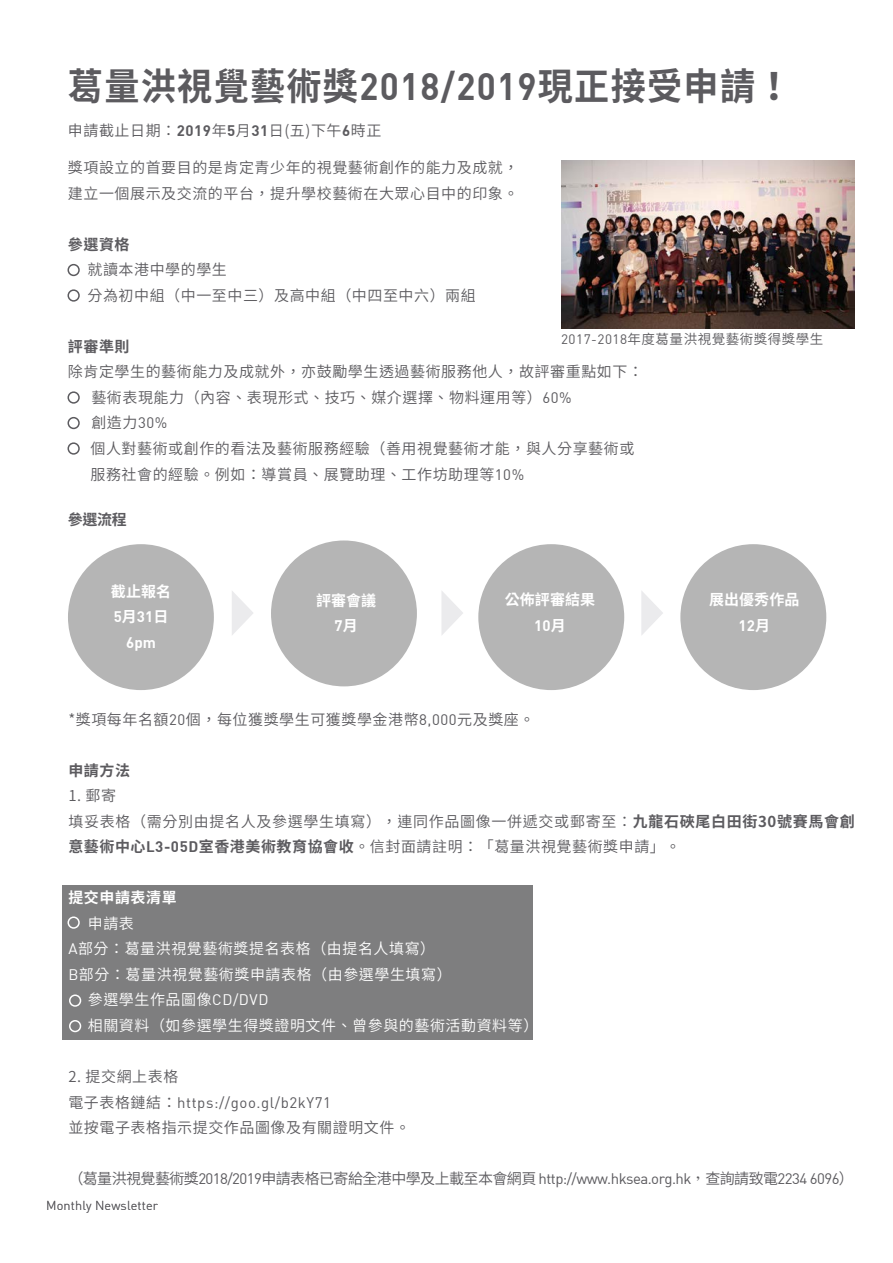
<style>
.page{position:relative;width:893px;height:1263px;background:#fff}
.page>*{position:absolute;margin:0;border:0;box-sizing:border-box;transform-origin:0 0}
.t1{font:700 37.5px "Noto Sans CJ Ktc";letter-spacing:.035em;color:#5c5b5f;scale:.94 1}
.t2{font:600 15px/25.5px "Noto Sans CJ Ktc";letter-spacing:.035em;color:#5c5b5f}
.t3{font:600 15px "Noto Sans CJ Ktc";letter-spacing:.035em;color:#fff}
.t4{font:15px "DIN";letter-spacing:-.035em;color:#5c5b5f}
.t5{font:15px "DIN";letter-spacing:.035em;color:#5c5b5f}
.t6{font:700 15px "Noto Sans CJ Ktc";letter-spacing:.005em;color:#fff}
.t7{font:700 15px "Noto Sans CJ Ktc";letter-spacing:.035em;color:#5c5b5f}
.t8{font:15px/25.5px "DIN Bold";letter-spacing:.005em;color:#fff;text-align:center}
.t9{font:700 15px "Noto Sans CJ Ktc";letter-spacing:.035em;color:#fff}
.t10{font:600 13.5px "Noto Sans CJ Ktc";letter-spacing:.035em;color:#5c5b5f}
.t11{font:300 12.75px "DIN";letter-spacing:.01em;color:#5c5b5f}
.s1{font-family:"DIN Bold";font-weight:400}
.s2{font-family:"DIN";font-weight:700}
.s3{font-family:"DIN";font-weight:400}
.s4{font-family:"Noto Sans CJ Ktc";font-weight:700}
.s5{font-weight:700}
.s6{font-family:"Noto Sans CJ Ktc";font-weight:600}
.s7{font-family:"Adobe Ming Std";font-weight:300}
</style>
<div class="page">
<div style="left:63px;top:885px;width:470px;height:155px;background:#7e7e7f"></div>
<div style="left:68px;top:544px;width:146px;height:146px;background:#b5b5b5;border-radius:50%"></div>
<div style="left:271px;top:540px;width:146px;height:146px;background:#b5b5b5;border-radius:50%"></div>
<div style="left:478px;top:544px;width:146px;height:146px;background:#b5b5b5;border-radius:50%"></div>
<div style="left:680px;top:544px;width:146px;height:146px;background:#b5b5b5;border-radius:50%"></div>
<svg style="left:232px;top:591px;width:21px;height:44px"></svg>
<svg style="left:441px;top:591px;width:22px;height:44px"></svg>
<svg style="left:641px;top:591px;width:22px;height:44px"></svg>
<div style="left:68px;top:391px;width:12px;height:13px;border:2px solid #5c5b5f;border-radius:50%"></div>
<div style="left:68px;top:417px;width:12px;height:12px;border:2px solid #5c5b5f;border-radius:50%"></div>
<div style="left:68px;top:442px;width:12px;height:13px;border:2px solid #5c5b5f;border-radius:50%"></div>
<div style="left:68px;top:264px;width:12px;height:12px;border:2px solid #5c5b5f;border-radius:50%"></div>
<div style="left:68px;top:289px;width:12px;height:13px;border:2px solid #5c5b5f;border-radius:50%"></div>
<div style="left:68px;top:916px;width:12px;height:13px;border:2px solid #fff;border-radius:50%"></div>
<div style="left:69px;top:994px;width:12px;height:13px;border:2px solid #fff;border-radius:50%"></div>
<div style="left:69px;top:1020px;width:12px;height:12px;border:2px solid #fff;border-radius:50%"></div>
<img style="left:561px;top:160px;width:294px;height:169px">
<h1 class="t1" style="left:68px;top:65px;width:771px">葛量洪視覺藝術獎<span class="s1">2018/2019</span>現正接受申請！</h1>
<p class="t2" style="left:68px;top:118px;width:315px">申請截止日期：<span class="s2">2019</span>年<span class="s2">5</span>月<span class="s2">31</span>日(五)下午<span class="s2">6</span>時正</p>
<p class="t2" style="left:68px;top:155px;width:452px">獎項設立的首要目的是肯定青少年的視覺藝術創作的能力及成就，建立一個展示及交流的平台，提升學校藝術在大眾心目中的印象。</p>
<p class="t7" style="left:68px;top:236px;width:63px">參選資格</p>
<p class="t2" style="left:87px;top:257px;width:390px">就讀本港中學的學生<br>分為初中組（中一至中三）及高中組（中四至中六）兩組</p>
<p class="t7" style="left:68px;top:338px;width:63px">評審準則</p>
<p class="t2" style="left:91px;top:359px;width:553px;text-indent:-23px">除肯定學生的藝術能力及成就外，亦鼓勵學生透過藝術服務他人，故評審重點如下：藝術表現能力（內容、表現形式、技巧、媒介選擇、物料運用等）<span class="s3">60%<br></span>創造力<span class="s3">30%</span></p>
<p class="t10" style="left:561px;top:332px;width:264px"><span class="s3">2017-2018</span>年度葛量洪視覺藝術獎得獎學生</p>
<p class="t2" style="left:90px;top:436px;width:545px">個人對藝術或創作的看法及藝術服務經驗（善用視覺藝術才能，與人分享藝術或服務社會的經驗。例如：導賞員、展覽助理、工作坊助理等<span class="s3">10%</span></p>
<p class="t7" style="left:68px;top:511px;width:60px">參選流程</p>
<p class="t6" style="left:111px;top:583px;width:62px">截止報名</p>
<p class="t8" style="left:114px;top:603px;width:56px">5<span class="s4">月</span>31<span class="s4">日<br></span>6pm</p>
<p class="t6" style="left:316px;top:592px;width:62px">評審會議</p>
<p class="t8" style="left:334px;top:613px;width:25px">7<span class="s4">月</span></p>
<p class="t6" style="left:505px;top:591px;width:92px">公佈評審結果</p>
<p class="t8" style="left:534px;top:612px;width:33px">10<span class="s4">月</span></p>
<p class="t6" style="left:709px;top:591px;width:92px">展出優秀作品</p>
<p class="t8" style="left:739px;top:612px;width:33px">12<span class="s4">月</span></p>
<p class="t2" style="left:68px;top:707px;width:468px">*獎項每年名額<span class="s3">20</span>個，每位獲獎學生可獲獎學金港幣<span class="s3">8,000</span>元及獎座。</p>
<p class="t7" style="left:68px;top:762px;width:63px">申請方法</p>
<p class="t2" style="left:68px;top:783px;width:788px">1. 郵寄<br>填妥表格（需分別由提名人及參選學生填寫），連同作品圖像一併遞交或郵寄至：<span class="s5">九龍石硤尾白田街30號賽馬會創意藝術中心</span><span class="s1">L3-05D</span><span class="s5">室香港美術教育協會收</span>。信封面請註明：「葛量洪視覺藝術獎申請」。</p>
<p class="t9" style="left:68px;top:889px;width:110px">提交申請表清單</p>
<p class="t3" style="left:88px;top:915px;width:48px">申請表</p>
<p class="t3" style="left:68px;top:940px;width:368px"><span class="s3">A</span>部分：葛量洪視覺藝術獎提名表格（由提名人填寫）</p>
<p class="t3" style="left:68px;top:966px;width:385px"><span class="s3">B</span>部分：葛量洪視覺藝術獎申請表格（由參選學生填寫）</p>
<p class="t3" style="left:88px;top:991px;width:182px">參選學生作品圖像<span class="s3">CD/DVD</span></p>
<p class="t3" style="left:88px;top:1017px;width:452px">相關資料（如參選學生得獎證明文件、曾參與的藝術活動資料等）</p>
<p class="t2" style="left:68px;top:1064px;width:112px">2. 提交網上表格</p>
<p class="t5" style="left:68px;top:1093px;width:264px"><span class="s6">電子表格鏈結：</span>https://goo.gl/b2kY71</p>
<p class="t2" style="left:68px;top:1115px;width:343px">並按電子表格指示提交作品圖像及有關證明文件。</p>
<p class="t4" style="left:68px;top:1169px;width:787px"><span class="s6">（葛量洪視覺藝術獎</span>2018/2019<span class="s6">申請表格已寄給全港中學及上載至本會網頁</span> http://www.hksea.org.hk<span class="s7">，</span><span class="s6">查詢請致電</span>2234 6096<span class="s6">）</span></p>
<p class="t11" style="left:46px;top:1198px;width:113px">Monthly Newsletter</p>
</div>
